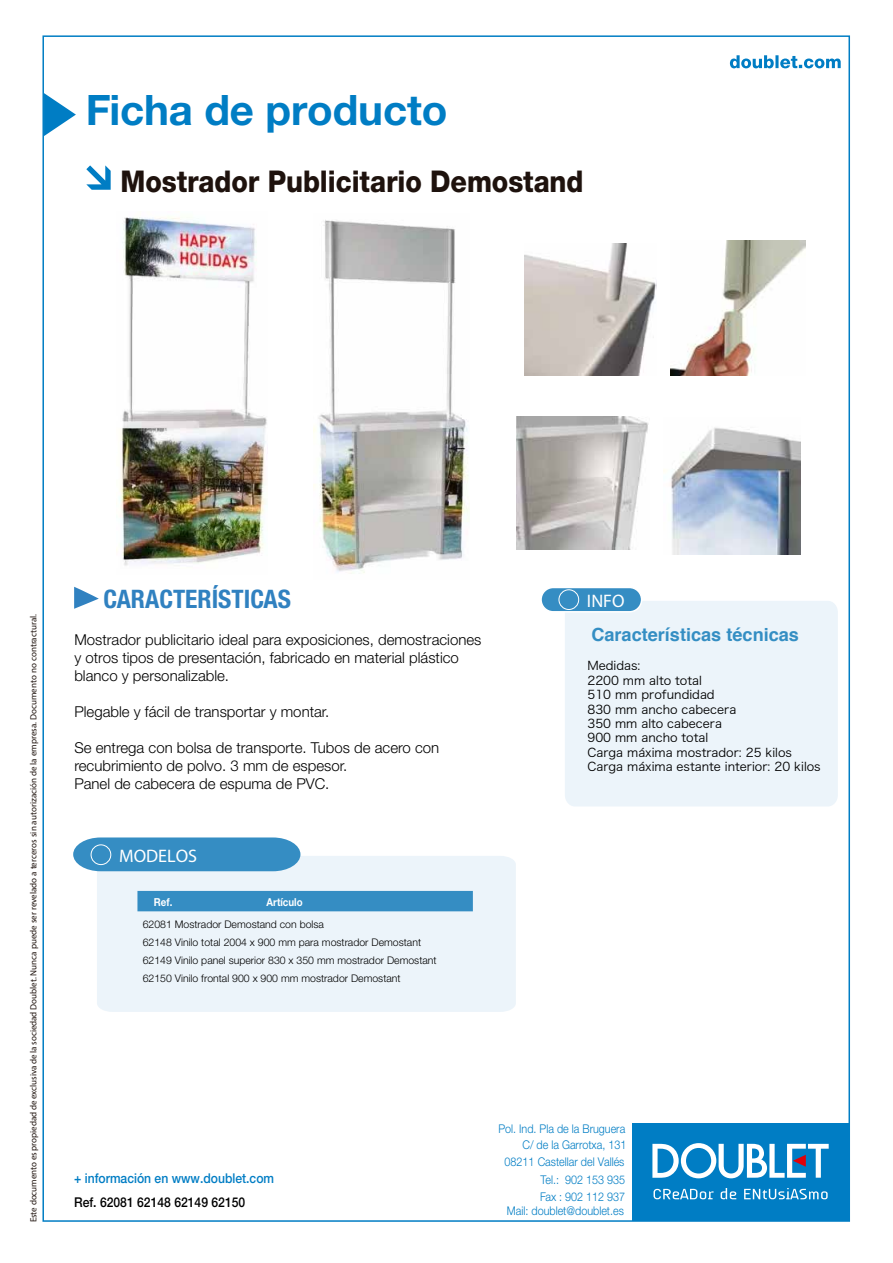
<style>
.page{position:relative;width:893px;height:1263px;background:#fff}
.page>*{position:absolute;margin:0;border:0;box-sizing:border-box;transform-origin:0 0}
.t1{font:700 42px "Helvetica Neue LT Std";letter-spacing:-.005em;color:#007dc4}
.t2{font:800 30px "Helvetica Neue LT Std";letter-spacing:-.005em;color:#1e120d;scale:.9 1}
.t3{font:700 condensed 25.5px "Helvetica Neue";color:#3081c0}
.t4{font:700 18.15px "Helvetica";color:#348ec3}
.t5{font:18.15px "Myriad Pro";color:#fff}
.t6{font:300 15px/18px "Helvetica Neue LT Std";color:#000}
.t7{font:500 13.5px "Helvetica Neue LT Std";color:#007dc4;scale:.9 1}
.t8{font:500 13.5px "Helvetica Neue LT Std";color:#000;scale:.9 1}
.t9{font:12px/14.4px "Hira Kaku Pro W3";color:#000}
.t10{font:300 12px/17.2px "Helvetica Neue LT Std";color:#007dc4;text-align:justify;scale:.9 1}
.t11{font:700 10.95px "Helvetica Neue LT Std";color:#fff;scale:.88 1}
.t12{font:300 10.5px/18px "Helvetica Neue LT Std";color:#000}
.t13{font:9px "Myriad Pro";color:#1e120d}
</style>
<div class="page">
<svg style="left:730px;top:55px;width:111px;height:13px"></svg>
<svg style="left:45px;top:94px;width:31px;height:42px"></svg>
<svg style="left:86px;top:165px;width:25px;height:25px"></svg>
<div style="left:632px;top:1123px;width:217px;height:98px;background:#007dc4"></div>
<svg style="left:652px;top:1143px;width:177px;height:35px"></svg>
<svg style="left:653px;top:1189px;width:61px;height:10px"></svg>
<svg style="left:721px;top:1188px;width:15px;height:11px"></svg>
<svg style="left:744px;top:1188px;width:84px;height:11px"></svg>
<svg style="left:74px;top:587px;width:25px;height:22px"></svg>
<div style="left:565px;top:601px;width:273px;height:205px;background:#ecf4fa"></div>
<div style="left:541px;top:587px;width:101px;height:25px;background:#358dc3;border-radius:12px"></div>
<div style="left:540px;top:587px;width:102px;height:25px;border:2px solid #fff;border-radius:12px"></div>
<div style="left:559px;top:589px;width:20px;height:21px;border:1px solid #fff;border-radius:50%"></div>
<div style="left:97px;top:856px;width:419px;height:156px;background:#ecf4fa"></div>
<svg style="left:73px;top:837px;width:227px;height:34px;background:#4294c7"></svg>
<div style="left:91px;top:845px;width:20px;height:19px;background:#358dc3;border-radius:50%"></div>
<div style="left:91px;top:844px;width:20px;height:21px;border:1px solid #fff;border-radius:50%"></div>
<div style="left:137px;top:891px;width:336px;height:20px;background:#358dc3"></div>
<img style="left:116px;top:216px;width:151px;height:350px">
<img style="left:314px;top:220px;width:155px;height:354px">
<img style="left:670px;top:240px;width:136px;height:136px">
<img style="left:524px;top:243px;width:133px;height:133px">
<img style="left:516px;top:417px;width:133px;height:133px">
<img style="left:663px;top:427px;width:137px;height:127px">
<h1 class="t1" style="left:86px;top:84px;width:363px">Ficha de producto</h1>
<h2 class="t2" style="left:120px;top:163px;width:516px">Mostrador Publicitario Demostand</h2>
<p class="t13" style="left:28px;top:1222px;width:610px;rotate:-90deg">Este documento es propiedad de exclusiva de la sociedad Doublet. Nunca puede ser revelado a terceros sin autorización de la empresa. Documento no contractural.</p>
<h3 class="t3" style="left:104px;top:583px;width:189px">CARACTERÍSTICAS</h3>
<p class="t5" style="left:587px;top:589px;width:39px">INFO</p>
<p class="t6" style="left:74px;top:630px;width:409px">Mostrador publicitario ideal para exposiciones, demostraciones y otros tipos de presentación, fabricado en material plástico blanco y personalizable.</p>
<p class="t6" style="left:74px;top:702px;width:257px">Plegable y fácil de transportar y montar.</p>
<p class="t6" style="left:74px;top:738px;width:366px">Se entrega con bolsa de transporte. Tubos de acero con recubrimiento de polvo. 3 mm de espesor.<br>Panel de cabecera de espuma de PVC.</p>
<p class="t5" style="left:119px;top:844px;width:80px">MODELOS</p>
<p class="t11" style="left:154px;top:895px;width:23px">Ref.</p>
<p class="t11" style="left:267px;top:895px;width:43px">Artículo</p>
<p class="t12" style="left:143px;top:915px;width:295px">62081 Mostrador Demostand con bolsa<br>62148 Vinilo total 2004 x 900 mm para mostrador Demostant 62149 Vinilo panel superior 830 x 350 mm mostrador Demostant 62150 Vinilo frontal 900 x 900 mm mostrador Demostant</p>
<p class="t4" style="left:591px;top:620px;width:209px">Características técnicas</p>
<p class="t9" style="left:587px;top:658px;width:235px">Medidas:<br>2200 mm alto total<br>510 mm profundidad<br>830 mm ancho cabecera<br>350 mm alto cabecera<br>900 mm ancho total<br>Carga máxima mostrador: 25 kilos<br>Carga máxima estante interior: 20 kilos</p>
<p class="t7" style="left:74px;top:1170px;width:224px">+ información en www.doublet.com</p>
<p class="t8" style="left:74px;top:1194px;width:192px">Ref. 62081 62148 62149 62150</p>
<p class="t10" style="left:498px;top:1119px;width:142px">Pol. Ind. Pla de la Bruguera</p>
<p class="t10" style="left:540px;top:1153px;width:96px;text-indent:-35px">08211 Castellar del Vallés Tel.: 902 153 935<br>Fax : 902 112 937</p>
<p class="t10" style="left:507px;top:1202px;width:132px">Mail: doublet@doublet.es</p>
<p class="t10" style="left:522px;top:1136px;width:117px">C/ de la Garrotxa, 131</p>
</div>
